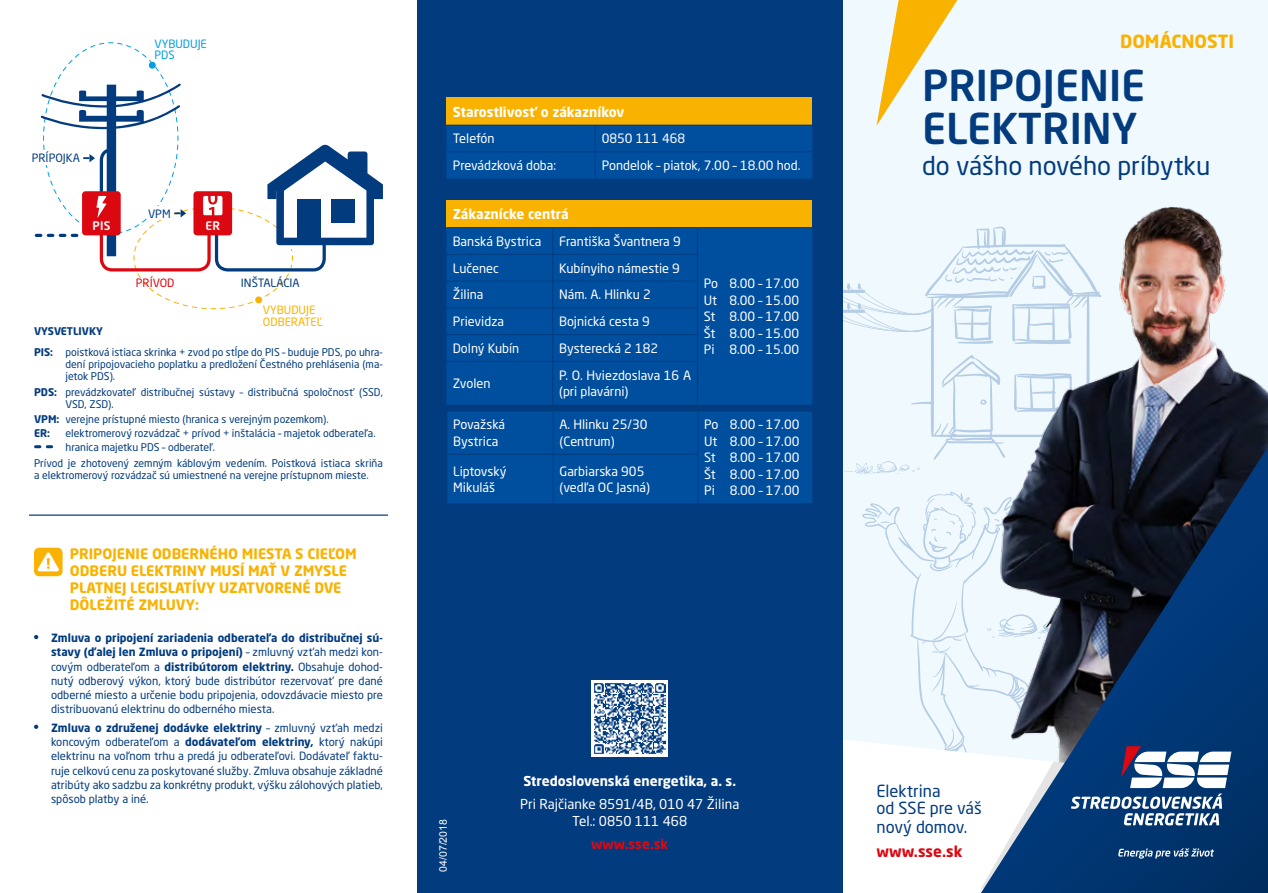
<style>
.page{position:relative;width:1268px;height:893px;background:#fff}
.page>*{position:absolute;margin:0;border:0;box-sizing:border-box;transform-origin:0 0}
.t1{font:500 42px/42.8px "Neo Sans W1 G";color:#023b7e}
.t2{font:25.5px "Neo Sans W1 G";color:#023b7e}
.t3{font:700 18px "Neo Sans W1 G";color:#fab200}
.t4{font:16.5px/16.5px "Neo Sans W1 G";color:#023b7e}
.t5{font:700 15px "Neo Sans W1 G";color:#db0812}
.t6{font:700 14.25px/17.1px "Neo Sans W1 G";color:#fab200}
.t7{font:700 13.5px "Neo Sans W1 G";color:#fff}
.t8{font:13.5px/16.5px "Neo Sans W1 G";color:#fff;text-align:center}
.t9{font:700 13.5px "Neo Sans W1 G";color:#db0812}
.t10{font:12.75px/16.5px "Neo Sans W1 G";color:#fff}
.t11{font:500 11.7px "Neo Sans W1 G";color:#fff}
.t12{font:11.4px "Neo Sans W1 G";color:#023b7e}
.t13{font:11.4px/11.4px "Neo Sans W1 G";color:#fab200}
.t14{font:11.4px/11.4px "Neo Sans W1 G";color:#009fe3}
.t15{font:11.4px "Neo Sans W1 G";color:#db0812}
.t16{font:11.25px/14.2px "Neo Sans W1 G";color:#023b7e;text-align:justify}
.t17{font:10.5px/12px "Neo Sans W1 G";color:#023b7e}
.t18{font:700 10.5px "Neo Sans W1 G";color:#023b7e}
.t19{font:10.5px "Arial";color:#fff}
.s1{font-weight:700}
</style>
<div class="page">
<div style="left:829px;top:0;width:438px;height:893px;background:#f0f9fe"></div>
<svg style="left:862px;top:495px;width:82px;height:243px"></svg>
<svg style="left:880px;top:521px;width:9px;height:2px"></svg>
<svg style="left:932px;top:601px;width:12px;height:40px"></svg>
<svg style="left:842px;top:225px;width:102px;height:249px"></svg>
<img style="left:944px;top:207px;width:323px;height:531px">
<div style="left:842px;top:738px;width:138px;height:155px;background:#fff"></div>
<div style="left:417px;top:0;width:425px;height:893px;background:#023b7e"></div>
<svg style="left:980px;top:447px;width:287px;height:446px"></svg>
<svg style="left:980px;top:744px;width:287px;height:145px"></svg>
<hr style="left:29px;top:514px;width:358px;height:2px;background:#023b7e">
<svg style="left:36px;top:445px;width:16px;height:3px"></svg>
<div style="left:446px;top:98px;width:366px;height:27px;background:#fab200"></div>
<div style="left:446px;top:126px;width:366px;height:53px;background:#004f9f"></div>
<div style="left:446px;top:200px;width:366px;height:28px;background:#fab200"></div>
<div style="left:446px;top:228px;width:366px;height:177px;background:#004f9f"></div>
<hr style="left:446px;top:227px;width:106px;height:1px;background:#023b7e">
<hr style="left:552px;top:227px;width:145px;height:1px;background:#023b7e">
<hr style="left:697px;top:227px;width:115px;height:1px;background:#023b7e">
<hr style="left:446px;top:254px;width:106px;height:1px;background:#023b7e">
<hr style="left:552px;top:254px;width:145px;height:1px;background:#023b7e">
<hr style="left:446px;top:281px;width:106px;height:1px;background:#023b7e">
<hr style="left:552px;top:281px;width:145px;height:1px;background:#023b7e">
<hr style="left:446px;top:307px;width:106px;height:1px;background:#023b7e">
<hr style="left:552px;top:307px;width:145px;height:1px;background:#023b7e">
<hr style="left:446px;top:334px;width:106px;height:1px;background:#023b7e">
<hr style="left:552px;top:334px;width:145px;height:1px;background:#023b7e">
<svg style="left:552px;top:228px;width:1px;height:133px"></svg>
<svg style="left:697px;top:228px;width:1px;height:133px"></svg>
<hr style="left:446px;top:361px;width:106px;height:1px;background:#023b7e">
<hr style="left:552px;top:361px;width:145px;height:1px;background:#023b7e">
<hr style="left:552px;top:362px;width:1px;height:43px;background:#023b7e">
<hr style="left:697px;top:362px;width:1px;height:43px;background:#023b7e">
<div style="left:447px;top:412px;width:365px;height:91px;background:#004f9f"></div>
<hr style="left:552px;top:411px;width:1px;height:43px;background:#023b7e">
<hr style="left:697px;top:411px;width:1px;height:43px;background:#023b7e">
<hr style="left:446px;top:454px;width:107px;height:1px;background:#023b7e">
<hr style="left:553px;top:454px;width:145px;height:1px;background:#023b7e">
<hr style="left:552px;top:455px;width:1px;height:48px;background:#023b7e">
<hr style="left:697px;top:455px;width:1px;height:48px;background:#023b7e">
<svg style="left:876px;top:0;width:81px;height:126px"></svg>
<svg style="left:36px;top:42px;width:347px;height:267px"></svg>
<div style="left:591px;top:680px;width:77px;height:77px;background:#fff"></div>
<img style="left:594px;top:683px;width:71px;height:71px">
<svg style="left:34px;top:635px;width:4px;height:4px"></svg>
<svg style="left:34px;top:725px;width:4px;height:4px"></svg>
<div style="left:34px;top:548px;width:29px;height:28px;background:#fab200;border-radius:5px"></div>
<svg style="left:38px;top:552px;width:21px;height:19px"></svg>
<p class="t14" style="left:154px;top:38px;width:54px">VYBUDUJE<br>PDS</p>
<p class="t12" style="left:32px;top:151px;width:50px">PRÍPOJKA</p>
<p class="t12" style="left:148px;top:206px;width:24px">VPM</p>
<p class="t11" style="left:92px;top:219px;width:19px">PIS</p>
<p class="t11" style="left:205px;top:219px;width:16px">ER</p>
<p class="t15" style="left:136px;top:276px;width:40px">PRÍVOD</p>
<p class="t12" style="left:241px;top:276px;width:60px">INŠTALÁCIA</p>
<p class="t18" style="left:34px;top:324px;width:70px">VYSVETLIVKY</p>
<p class="t13" style="left:263px;top:304px;width:61px">VYBUDUJE<br>ODBERATEĽ</p>
<p class="t17" style="left:66px;top:346px;width:319px;text-align:justify;text-indent:-32px"><span class="s1">PIS:</span> poistková istiaca skrinka + zvod po stĺpe do PIS – buduje PDS, po uhra&shy;dení pripojovacieho poplatku a predložení Čestného prehlásenia (ma&shy;jetok PDS).</p>
<p class="t17" style="left:66px;top:386px;width:319px;text-indent:-32px"><span class="s1">PDS:</span> prevádzkovateľ distribučnej sústavy – distribučná spoločnosť (SSD,<br>VSD, ZSD).</p>
<p class="t17" style="left:34px;top:411px;width:296px;line-height:14.1px"><span class="s1">VPM:</span> verejne prístupné miesto (hranica s verejným pozemkom).<br><span class="s1">ER:</span></p>
<p class="t17" style="left:66px;top:426px;width:311px;line-height:14.1px">elektromerový rozvádzač + prívod + inštalácia – majetok odberateľa. hranica majetku PDS – odberateľ.</p>
<p class="t17" style="left:34px;top:457px;width:350px">Prívod je zhotovený zemným káblovým vedením. Poistková istiaca skriňa a elektromerový rozvádzač sú umiestnené na verejne prístupnom mieste.</p>
<p class="t6" style="left:70px;top:545px;width:288px">PRIPOJENIE ODBERNÉHO MIESTA S CIEĽOM<br>ODBERU ELEKTRINY MUSÍ MAŤ V ZMYSLE<br>PLATNEJ LEGISLATÍVY UZATVORENÉ DVE<br>DÔLEŽITÉ ZMLUVY:</p>
<p class="t16" style="left:51px;top:631px;width:333px"><span class="s1">Zmluva o pripojení zariadenia odberateľa do distribučnej sú&shy;stavy (ďalej len Zmluva o pripojení)</span> – zmluvný vzťah medzi kon&shy;covým odberateľom a <span class="s1">distribútorom elektriny.</span> Obsahuje dohod&shy;nutý odberový výkon, ktorý bude distribútor rezervovať pre dané odberné miesto a určenie bodu pripojenia, odovzdávacie miesto pre distribuovanú elektrinu do odberného miesta.</p>
<p class="t16" style="left:51px;top:720px;width:333px"><span class="s1">Zmluva o združenej dodávke elektriny</span> – zmluvný vzťah medzi koncovým odberateľom a <span class="s1">dodávateľom elektriny,</span> ktorý nakúpi elektrinu na voľnom trhu a predá ju odberateľovi. Dodávateľ faktu&shy;ruje celkovú cenu za poskytované služby. Zmluva obsahuje základné atribúty ako sadzbu za konkrétny produkt, výšku zálohových platieb, spôsob platby a iné.</p>
<p class="t7" style="left:452px;top:103px;width:173px">Starostlivosť o zákazníkov</p>
<p class="t10" style="left:452px;top:130px;width:43px">Telefón</p>
<p class="t10" style="left:601px;top:130px;width:85px">0850 111 468</p>
<p class="t10" style="left:452px;top:157px;width:105px">Prevádzková doba:</p>
<p class="t10" style="left:601px;top:157px;width:200px">Pondelok – piatok, 7.00 – 18.00 hod.</p>
<p class="t7" style="left:452px;top:205px;width:117px">Zákaznícke centrá</p>
<p class="t10" style="left:452px;top:233px;width:90px">Banská Bystrica</p>
<p class="t10" style="left:559px;top:233px;width:123px">Františka Švantnera 9</p>
<p class="t10" style="left:703px;top:275px;width:97px;text-align:justify">Po 8.00 – 17.00<br>Ut 8.00 – 15.00<br>St 8.00 – 17.00<br>Št 8.00 – 15.00<br>Pi 8.00 – 15.00</p>
<p class="t10" style="left:452px;top:259px;width:48px">Lučenec</p>
<p class="t10" style="left:559px;top:259px;width:122px">Kubínyiho námestie 9</p>
<p class="t10" style="left:452px;top:286px;width:32px">Žilina</p>
<p class="t10" style="left:559px;top:286px;width:93px">Nám. A. Hlinku 2</p>
<p class="t10" style="left:452px;top:313px;width:53px">Prievidza</p>
<p class="t10" style="left:559px;top:313px;width:92px">Bojnická cesta 9</p>
<p class="t10" style="left:452px;top:340px;width:68px">Dolný Kubín</p>
<p class="t10" style="left:559px;top:340px;width:100px">Bysterecká 2 182</p>
<p class="t10" style="left:452px;top:375px;width:39px">Zvolen</p>
<p class="t10" style="left:559px;top:367px;width:133px">P. O. Hviezdoslava 16 A (pri plavárni)</p>
<p class="t10" style="left:453px;top:416px;width:53px">Považská<br>Bystrica</p>
<p class="t10" style="left:559px;top:416px;width:89px">A. Hlinku 25/30 (Centrum)</p>
<p class="t10" style="left:704px;top:416px;width:97px;text-align:justify">Po 8.00 – 17.00<br>Ut 8.00 – 17.00<br>St 8.00 – 17.00<br>Št 8.00 – 17.00<br>Pi 8.00 – 17.00</p>
<p class="t10" style="left:453px;top:463px;width:55px">Liptovský<br>Mikuláš</p>
<p class="t10" style="left:559px;top:463px;width:92px">Garbiarska 905 (vedľa OC Jasná)</p>
<p class="t19" style="left:436px;top:872px;width:54px;rotate:-90deg">04/07/2018</p>
<p class="t7" style="left:523px;top:773px;width:214px">Stredoslovenská energetika, a. s.</p>
<p class="t8" style="left:520px;top:796px;width:221px">Pri Rajčianke 8591/4B, 010 47 Žilina<br>Tel.: 0850 111 468</p>
<p class="t9" style="left:591px;top:835px;width:79px">www.sse.sk</p>
<h3 class="t3" style="left:1119px;top:30px;width:115px">DOMÁCNOSTI</h3>
<h1 class="t1" style="left:921px;top:63px;width:225px">PRIPOJENIE<br>ELEKTRINY</h1>
<h2 class="t2" style="left:921px;top:150px;width:290px">do vášho nového príbytku</h2>
<h3 class="t4" style="left:876px;top:782px;width:107px">Elektrina<br>od SSE pre váš</h3>
<h3 class="t4" style="left:876px;top:818px;width:92px">nový domov.</h3>
<h3 class="t5" style="left:876px;top:842px;width:87px">www.sse.sk</h3>
</div>
